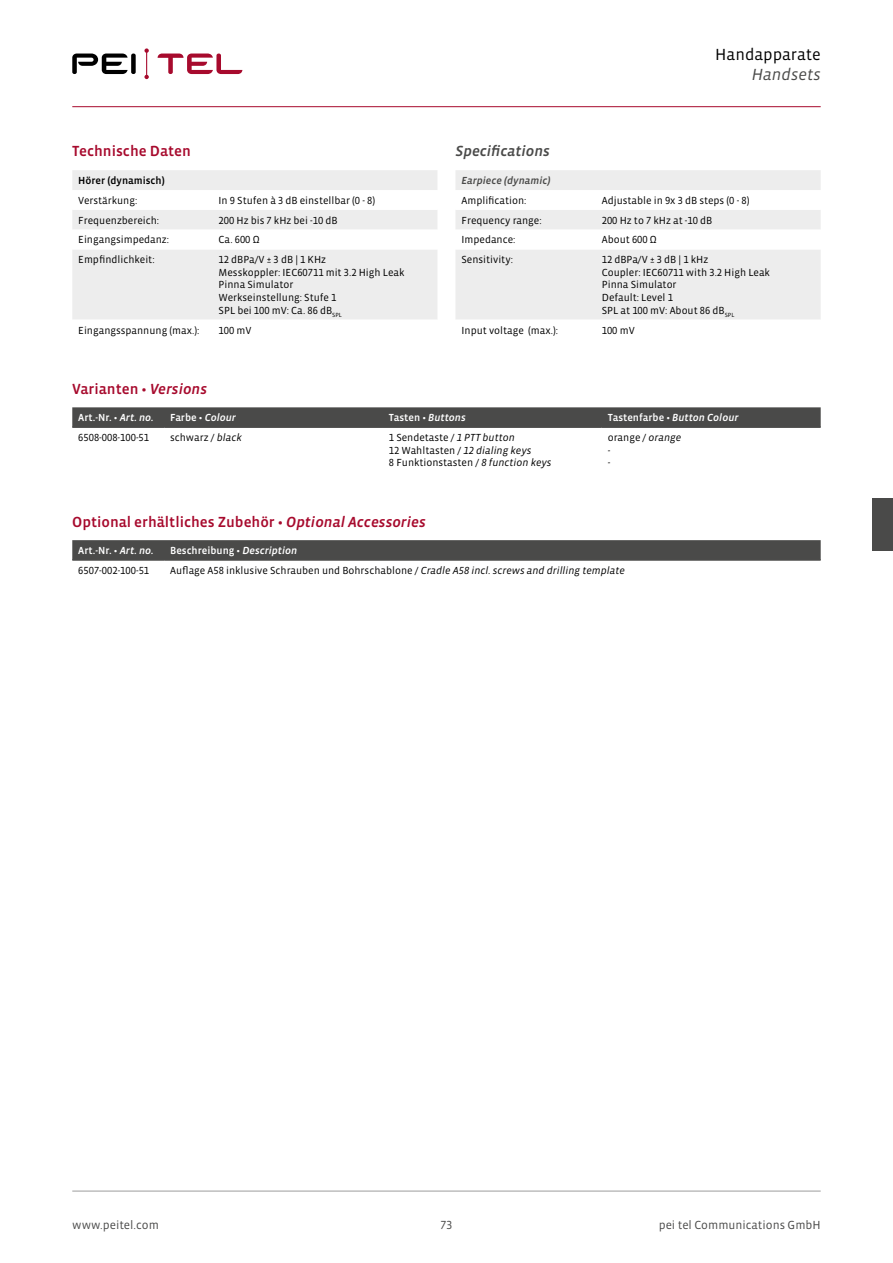
<style>
.page{position:relative;width:893px;height:1263px;background:#fff}
.page>*{position:absolute;margin:0;border:0;box-sizing:border-box;transform-origin:0 0}
.t1{font:16.5px "Vista Sans";color:#000}
.t2{font:italic 16.5px "Vista Sans";color:#4a4a49}
.t3{font:15px "Vista Sans Med";color:#a70a2d}
.t4{font:italic 15px "Vista Sans Med";color:#4a4a49}
.t5{font:12px "Vista Sans";color:#4a4a49}
.t6{font:12px "Vista Sans Alt";color:#4a4a49}
.t7{font:10.5px/12.6px "Vista Sans";color:#000}
.t8{font:10.5px "Vista Sans Med";color:#fff}
.t9{font:10.5px "Vista Sans Alt";color:#000}
.t10{font:italic 10.5px "Vista Sans Med";color:#4a4a49}
.t11{font:10.5px "Vista Sans Med";color:#000}
.t12{font:italic 10.5px/12.6px "Vista Sans";color:#000}
.s1{font-family:"Vista Sans Alt"}
.s2{font-family:"Vista Sans"}
.s3{font-style:italic}
.s4{font-family:"Vista Sans Alt Book Ita"}
.s5{font-style:normal}
</style>
<div class="page">
<hr style="left:72px;top:1191px;width:749px;height:1px;background:#9d9d9c">
<hr style="left:72px;top:106px;width:749px;height:1px;background:#a70a2d">
<svg style="left:144px;top:48px;width:5px;height:31px"></svg>
<svg style="left:72px;top:54px;width:64px;height:20px"></svg>
<svg style="left:158px;top:54px;width:84px;height:20px"></svg>
<div style="left:872px;top:498px;width:21px;height:52px;background:#4a4a49"></div>
<div style="left:72px;top:407px;width:749px;height:19px;background:#4a4a49"></div>
<hr style="left:72px;top:426px;width:92px;height:2px;background:#4a4a49">
<hr style="left:164px;top:426px;width:219px;height:2px;background:#4a4a49">
<hr style="left:383px;top:426px;width:219px;height:2px;background:#4a4a49">
<hr style="left:602px;top:426px;width:219px;height:2px;background:#4a4a49">
<div style="left:72px;top:540px;width:749px;height:19px;background:#4a4a49"></div>
<hr style="left:72px;top:559px;width:92px;height:2px;background:#4a4a49">
<hr style="left:164px;top:559px;width:657px;height:2px;background:#4a4a49">
<div style="left:72px;top:170px;width:365px;height:20px;background:#ededed"></div>
<svg style="left:72px;top:210px;width:365px;height:109px;fill:#ededed"></svg>
<div style="left:456px;top:170px;width:365px;height:20px;background:#ededed"></div>
<svg style="left:456px;top:210px;width:365px;height:109px;fill:#ededed"></svg>
<h2 class="t3" style="left:72px;top:144px;width:120px">Technische Daten</h2>
<p class="t11" style="left:78px;top:175px;width:88px">Hörer (dynamisch)</p>
<p class="t7" style="left:78px;top:194px;width:61px">Verstärkung:</p>
<p class="t7" style="left:219px;top:194px;width:158px">In <span class="s1">9</span> Stufen à <span class="s1">3</span> dB einstellbar (<span class="s1">0 - 8)</span></p>
<p class="t7" style="left:78px;top:214px;width:82px">Frequenzbereich:</p>
<p class="t7" style="left:219px;top:214px;width:121px"><span class="s1">200</span> Hz bis <span class="s1">7</span> kHz bei -<span class="s1">10</span> dB</p>
<p class="t7" style="left:78px;top:234px;width:92px">Eingangsimpedanz:</p>
<p class="t7" style="left:219px;top:234px;width:41px">Ca. <span class="s1">600</span> Ω</p>
<p class="t7" style="left:78px;top:254px;width:78px">Empfindlichkeit:</p>
<p class="t7" style="left:219px;top:254px;width:187px"><span class="s1">12</span> dBPa/V ± <span class="s1">3</span> dB | <span class="s1">1</span> KHz<br>Messkoppler: IEC<span class="s1">60711</span> mit <span class="s1">3.2</span> High Leak<br>Pinna Simulator<br>Werkseinstellung: Stufe <span class="s1">1<br></span>SPL bei <span class="s1">100</span> mV: Ca. <span class="s1">86</span> dB<sub>SPL</sub></p>
<p class="t7" style="left:78px;top:324px;width:123px">Eingangsspannung (max.):</p>
<p class="t9" style="left:219px;top:325px;width:34px">100 <span class="s2">mV</span></p>
<h1 class="t1" style="left:715px;top:46px;width:107px">Handapparate</h1>
<h1 class="t2" style="left:752px;top:66px;width:70px">Handsets</h1>
<h2 class="t4" style="left:455px;top:144px;width:96px">Specifications</h2>
<p class="t10" style="left:461px;top:175px;width:90px">Earpiece (dynamic)</p>
<p class="t7" style="left:461px;top:194px;width:67px">Amplification:</p>
<p class="t7" style="left:602px;top:194px;width:149px">Adjustable in <span class="s1">9</span>x <span class="s1">3</span> dB steps (<span class="s1">0 - 8)</span></p>
<p class="t7" style="left:461px;top:214px;width:82px">Frequency range:</p>
<p class="t7" style="left:602px;top:214px;width:112px"><span class="s1">200</span> Hz to <span class="s1">7</span> kHz at -<span class="s1">10</span> dB</p>
<p class="t7" style="left:461px;top:234px;width:55px">Impedance:</p>
<p class="t7" style="left:602px;top:234px;width:55px">About <span class="s1">600</span> Ω</p>
<p class="t7" style="left:461px;top:254px;width:53px">Sensitivity:</p>
<p class="t7" style="left:602px;top:254px;width:170px"><span class="s1">12</span> dBPa/V ± <span class="s1">3</span> dB | <span class="s1">1</span> kHz<br>Coupler: IEC<span class="s1">60711</span> with <span class="s1">3.2</span> High Leak<br>Pinna Simulator<br>Default: Level <span class="s1">1<br></span>SPL at <span class="s1">100</span> mV: About <span class="s1">86</span> dB<sub>SPL</sub></p>
<p class="t7" style="left:461px;top:324px;width:98px">Input voltage (max.):</p>
<p class="t9" style="left:602px;top:325px;width:34px">100 <span class="s2">mV</span></p>
<h2 class="t3" style="left:72px;top:381px;width:136px">Varianten • <span class="s3">Versions</span></h2>
<p class="t8" style="left:78px;top:412px;width:77px">Art.-Nr. • <span class="s3">Art. no.</span></p>
<p class="t8" style="left:170px;top:412px;width:67px">Farbe • <span class="s3">Colour</span></p>
<p class="t8" style="left:389px;top:412px;width:78px">Tasten • <span class="s3">Buttons</span></p>
<p class="t8" style="left:608px;top:412px;width:132px">Tastenfarbe • <span class="s3">Button Colour</span></p>
<p class="t9" style="left:78px;top:432px;width:72px">6508-008-100-51</p>
<p class="t7" style="left:170px;top:431px;width:73px">schwarz / <span class="s3">black</span></p>
<p class="t7" style="left:389px;top:431px;width:164px"><span class="s1">1</span> Sendetaste / <span class="s4">1</span> <span class="s3">PTT button<br></span><span class="s1">12</span> Wahltasten / <span class="s4">12</span> <span class="s3">dialing keys<br></span><span class="s1">8</span> Funktionstasten / <span class="s4">8</span> <span class="s3">function keys</span></p>
<p class="t12" style="left:608px;top:431px;width:75px"><span class="s5">orange /</span> orange -<br>-</p>
<h2 class="t3" style="left:72px;top:514px;width:355px">Optional erhältliches Zubehör • <span class="s3">Optional Accessories</span></h2>
<p class="t8" style="left:78px;top:545px;width:77px">Art.-Nr. • <span class="s3">Art. no.</span></p>
<p class="t8" style="left:170px;top:545px;width:129px">Beschreibung • <span class="s3">Description</span></p>
<p class="t9" style="left:78px;top:565px;width:72px">6507-002-100-51</p>
<p class="t7" style="left:170px;top:564px;width:456px">Auflage A<span class="s1">58</span> inklusive Schrauben und Bohrschablone / <span class="s3">Cradle A</span><span class="s4">58</span> <span class="s3">incl. screws and drilling template</span></p>
<p class="t5" style="left:72px;top:1219px;width:88px">www.peitel.com</p>
<p class="t6" style="left:440px;top:1219px;width:13px">73</p>
<p class="t5" style="left:659px;top:1219px;width:163px">pei tel Communications GmbH</p>
</div>
